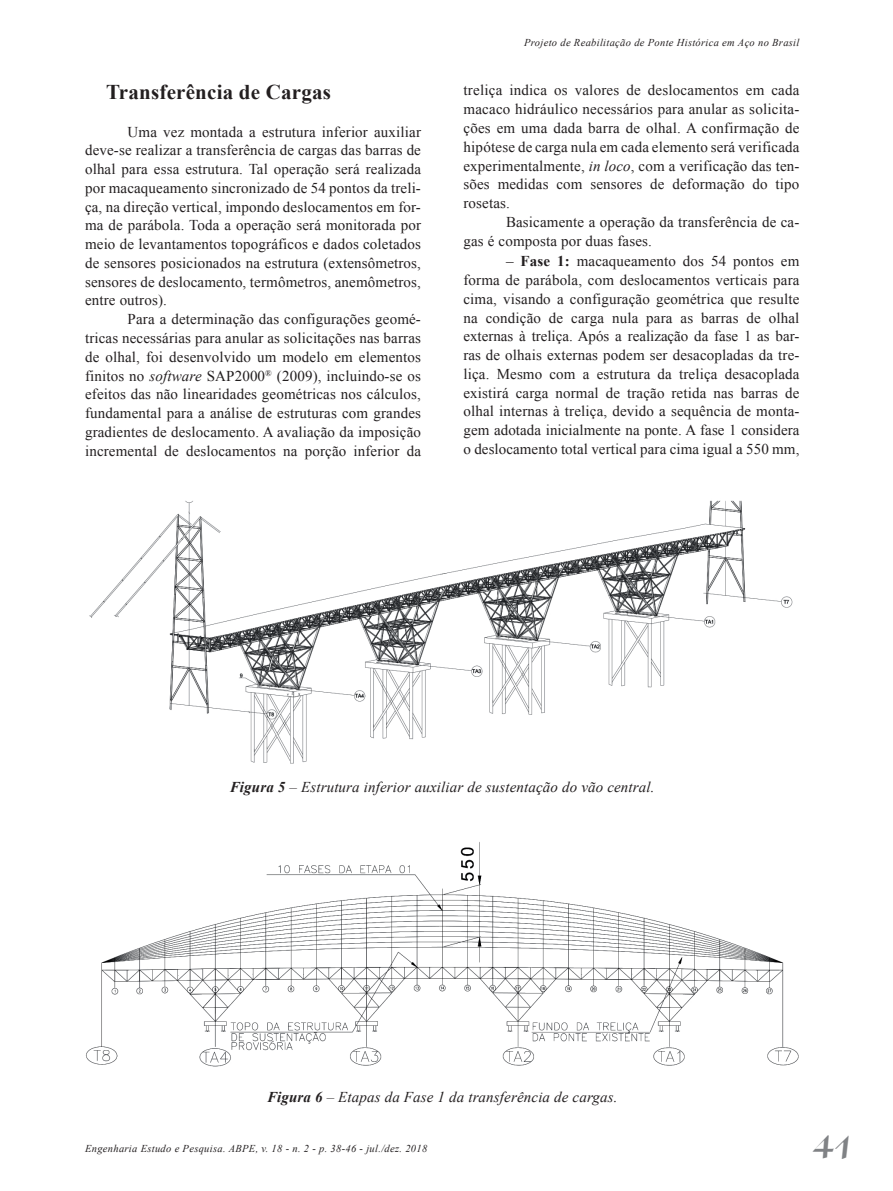
<style>
.page{position:relative;width:893px;height:1191px;background:#fff}
.page>*{position:absolute;margin:0;border:0;box-sizing:border-box;transform-origin:0 0}
.t1{font:46.5px "Aladdin";color:#808285}
.t2{font:700 21px "Times New Roman";letter-spacing:.01em;color:#231f20}
.t3{font:15px/18.8px "Times New Roman";letter-spacing:.01em;color:#231f20;text-align:justify}
.t4{font:italic 15px "Times New Roman";letter-spacing:.01em;color:#231f20}
.t5{font:italic 10.5px "Times New Roman";letter-spacing:.03em;color:#231f20}
.s1{font-style:italic}
.s2{font-weight:700}
</style>
<div class="page">
<img style="left:89px;top:500px;width:704px;height:264px">
<img style="left:85px;top:842px;width:714px;height:225px">
<h2 class="t2" style="left:106px;top:77px;width:226px">Transferência de Cargas</h2>
<p class="t3" style="left:85px;top:122px;width:337px;text-indent:43px">Uma vez montada a estrutura inferior auxiliar deve-se realizar a transferência de cargas das barras de olhal para essa estrutura. Tal operação será realizada por macaqueamento sincronizado de 54 pontos da treli&shy;ça, na direção vertical, impondo deslocamentos em for&shy;ma de parábola. Toda a operação será monitorada por meio de levantamentos topográficos e dados coletados de sensores posicionados na estrutura (extensômetros, sensores de deslocamento, termômetros, anemômetros, entre outros).</p>
<p class="t3" style="left:85px;top:309px;width:337px;text-indent:43px">Para a determinação das configurações geomé&shy;tricas necessárias para anular as solicitações nas barras de olhal, foi desenvolvido um modelo em elementos finitos no <span class="s1">software</span> SAP2000<sup>®</sup> (2009), incluindo-se os efeitos das não linearidades geométricas nos cálculos, fundamental para a análise de estruturas com grandes gradientes de deslocamento. A avaliação da imposição incremental de deslocamentos na porção inferior da</p>
<p class="t5" style="left:524px;top:35px;width:277px">Projeto de Reabilitação de Ponte Histórica em Aço no Brasil</p>
<p class="t3" style="left:463px;top:81px;width:337px">treliça indica os valores de deslocamentos em cada macaco hidráulico necessários para anular as solicita&shy;ções em uma dada barra de olhal. A confirmação de hipótese de carga nula em cada elemento será verificada experimentalmente, <span class="s1">in loco</span>, com a verificação das ten&shy;sões medidas com sensores de deformação do tipo rosetas.</p>
<p class="t3" style="left:463px;top:212px;width:336px;text-indent:43px">Basicamente a operação da transferência de ca&shy;gas é composta por duas fases.</p>
<p class="t3" style="left:463px;top:251px;width:337px;text-indent:43px">– <span class="s2">Fase 1:</span> macaqueamento dos 54 pontos em forma de parábola, com deslocamentos verticais para cima, visando a configuração geométrica que resulte na condição de carga nula para as barras de olhal externas à treliça. Após a realização da fase 1 as bar&shy;ras de olhais externas podem ser desacopladas da tre&shy;liça. Mesmo com a estrutura da treliça desacoplada existirá carga normal de tração retida nas barras de olhal internas à treliça, devido a sequência de monta&shy;gem adotada inicialmente na ponte. A fase 1 considera o deslocamento total vertical para cima igual a 550 mm,</p>
<p class="t4" style="left:230px;top:776px;width:426px"><span class="s2">Figura 5</span> – Estrutura inferior auxiliar de sustentação do vão central.</p>
<p class="t4" style="left:267px;top:1086px;width:352px"><span class="s2">Figura 6</span> – Etapas da Fase 1 da transferência de cargas.</p>
<p class="t5" style="left:85px;top:1141px;width:344px">Engenharia Estudo e Pesquisa. ABPE, v. 18 - n. 2 - p. 38-46 - jul./dez. 2018</p>
<h1 class="t1" style="left:813px;top:1115px;width:39px">41</h1>
</div>
